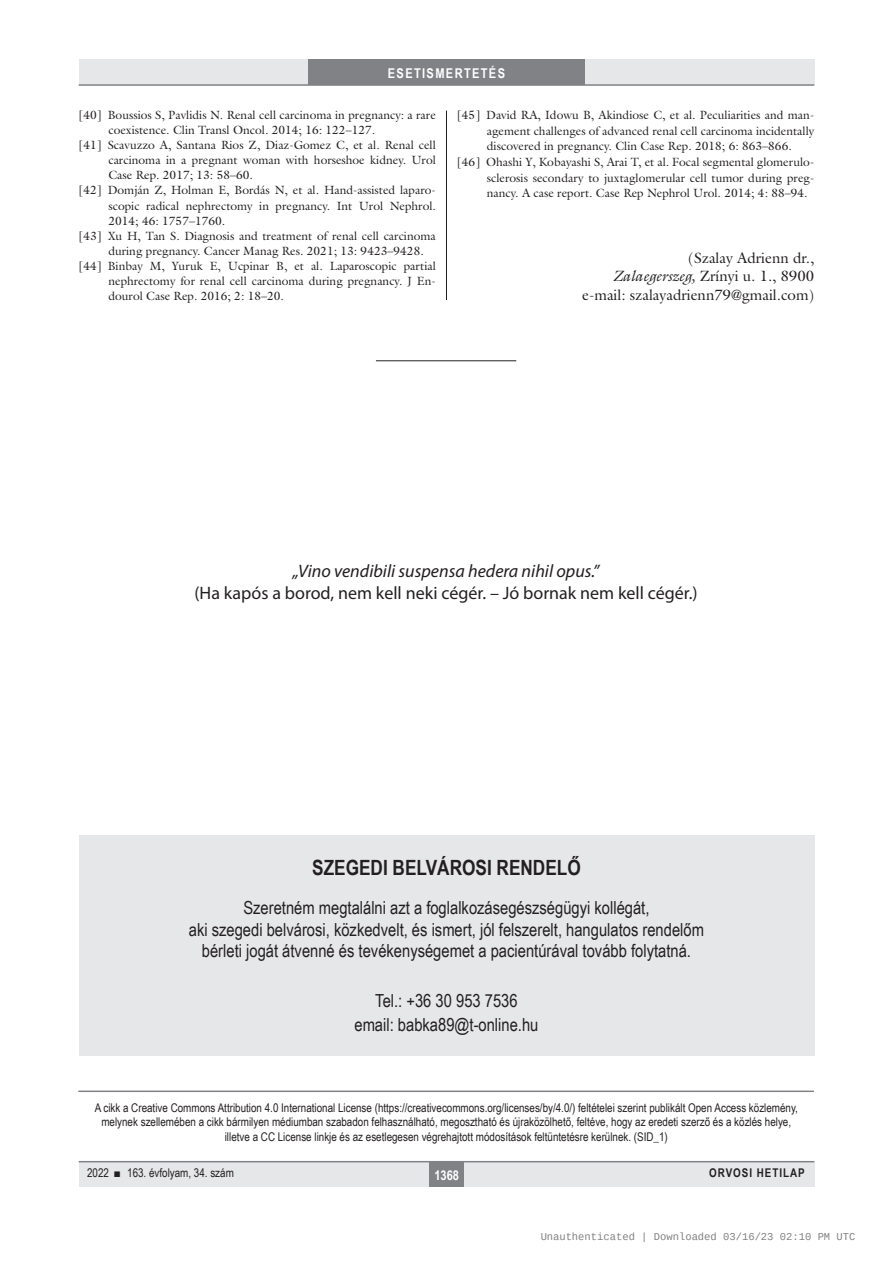
<style>
.page{position:relative;width:893px;height:1263px;background:#fff}
.page>*{position:absolute;margin:0;border:0;box-sizing:border-box;transform-origin:0 0}
.Rendezvenyek{font:700 21px "Arial Narrow";color:#231f20}
.roviditesek_cim{font:18px/21.6px "Arial Narrow";color:#231f20;text-align:center}
.Body_Text{font:18px "Myriad Pro";color:#231f20}
.Body_Text-2{font:italic 18px "Myriad Pro";color:#231f20}
.irodalom_szerzo{font:15px "Galliard Reg";color:#231f20}
.t1{font:700 13.5px "Arial Narrow";letter-spacing:.1em;color:#fff}
.t2{font:12px/15px "Galliard Reg";color:#231f20;text-align:justify}
.roviditesek_cim-2{font:12px/14.4px "Arial Narrow";color:#231f20;text-align:center}
.t3{font:700 12px "Arial Narrow";letter-spacing:.08em;color:#231f20}
.t4{font:10.5px "Liberation Mono";color:rgb(0 0 0/.5)}
.s1{font-style:italic}
</style>
<div class="page">
<div style="left:79px;top:1161px;width:735px;height:25px;background:#e6e7e9"></div>
<hr style="left:79px;top:1161px;width:735px;height:1px;background:#808285">
<div style="left:430px;top:1161px;width:34px;height:25px;background:#808285"></div>
<div style="left:79px;top:60px;width:735px;height:25px;background:#e6e7e9"></div>
<div style="left:308px;top:60px;width:277px;height:25px;background:#808285"></div>
<hr style="left:79px;top:84px;width:735px;height:2px;background:#808285">
<hr style="left:446px;top:111px;width:1px;height:1026px;background:#231f20">
<hr style="left:78px;top:1090px;width:736px;height:2px;background:#808285">
<div style="left:79px;top:835px;width:735px;height:221px;background:#e6e7e9"></div>
<hr style="left:376px;top:360px;width:140px;height:1px;background:#231f20">
<p class="t1" style="left:388px;top:63px;width:119px">ESETISMERTETÉS</p>
<p class="t2" style="left:108px;top:107px;width:329px;text-indent:-30px">[40] Boussios S, Pavlidis N. Renal cell carcinoma in pregnancy: a rare coexistence. Clin Transl Oncol. 2014; 16: 122–127.</p>
<p class="t2" style="left:108px;top:138px;width:329px;text-indent:-30px">[41] Scavuzzo A, Santana Rios Z, Diaz-Gomez C, et al. Renal cell carcinoma in a pregnant woman with horseshoe kidney. Urol Case Rep. 2017; 13: 58–60.</p>
<p class="t2" style="left:108px;top:183px;width:329px;text-indent:-30px">[42] Domján Z, Holman E, Bordás N, et al. Hand-assisted laparo&shy;scopic radical nephrectomy in pregnancy. Int Urol Nephrol.<br>2014; 46: 1757–1760.</p>
<p class="t2" style="left:108px;top:228px;width:329px;text-indent:-30px">[43] Xu H, Tan S. Diagnosis and treatment of renal cell carcinoma during pregnancy. Cancer Manag Res. 2021; 13: 9423–9428.</p>
<p class="t2" style="left:108px;top:258px;width:329px;text-indent:-30px">[44] Binbay M, Yuruk E, Ucpinar B, et al. Laparoscopic partial nephrectomy for renal cell carcinoma during pregnancy. J En&shy;dourol Case Rep. 2016; 2: 18–20.</p>
<p class="t2" style="left:487px;top:107px;width:329px;line-height:15.6px;text-indent:-30px">[45] David RA, Idowu B, Akindiose C, et al. Peculiarities and man&shy;agement challenges of advanced renal cell carcinoma incidentally discovered in pregnancy. Clin Case Rep. 2018; 6: 863–866.</p>
<p class="t2" style="left:487px;top:154px;width:329px;line-height:15.6px;text-indent:-30px">[46] Ohashi Y, Kobayashi S, Arai T, et al. Focal segmental glomerulo&shy;sclerosis secondary to juxtaglomerular cell tumor during preg&shy;nancy. A case report. Case Rep Nephrol Urol. 2014; 4: 88–94.</p>
<p class="irodalom_szerzo" style="left:688px;top:248px;width:128px">(Szalay Adrienn dr.,</p>
<p class="irodalom_szerzo" style="left:614px;top:267px;width:202px"><span class="s1">Zalaegerszeg,</span> Zrínyi u. 1., 8900</p>
<p class="irodalom_szerzo" style="left:582px;top:285px;width:234px">e-mail: szalayadrienn79@gmail.com)</p>
<p class="Body_Text-2" style="left:293px;top:560px;width:308px">„Vino vendibili suspensa hedera nihil opus.”</p>
<p class="Body_Text" style="left:195px;top:581px;width:505px">(Ha kapós a borod, nem kell neki cégér. – Jó bornak nem kell cégér.)</p>
<p class="Rendezvenyek" style="left:312px;top:851px;width:270px">SZEGEDI BELVÁROSI RENDELŐ</p>
<p class="roviditesek_cim" style="left:189px;top:896px;width:517px">Szeretném megtalálni azt a foglalkozásegészségügyi kollégát,<br>aki szegedi belvárosi, közkedvelt, és ismert, jól felszerelt, hangulatos rendelőm bérleti jogát átvenné és tevékenységemet a pacientúrával tovább folytatná.</p>
<p class="roviditesek_cim" style="left:375px;top:989px;width:144px">Tel.: +36 30 953 7536</p>
<p class="roviditesek_cim" style="left:354px;top:1013px;width:185px">email: babka89@t-online.hu</p>
<p class="roviditesek_cim-2" style="left:95px;top:1100px;width:705px">A cikk a Creative Commons Attribution 4.0 International License (https://creativecommons.org/licenses/by/4.0/) feltételei szerint publikált Open Access közlemény, melynek szellemében a cikk bármilyen médiumban szabadon felhasználható, megosztható és újraközölhető, feltéve, hogy az eredeti szerző és a közlés helye, illetve a CC License linkje és az esetlegesen végrehajtott módosítások feltüntetésre kerülnek. (SID_1)</p>
<p class="roviditesek_cim-2" style="left:87px;top:1165px;width:148px">2022 ■ 163. évfolyam, 34. szám</p>
<p class="t1" style="left:434px;top:1165px;width:26px">1368</p>
<p class="t3" style="left:709px;top:1164px;width:97px">ORVOSI HETILAP</p>
<p class="t4" style="left:540px;top:1232px;width:316px">Unauthenticated | Downloaded 03/16/23 02:10 PM UTC</p>
</div>
